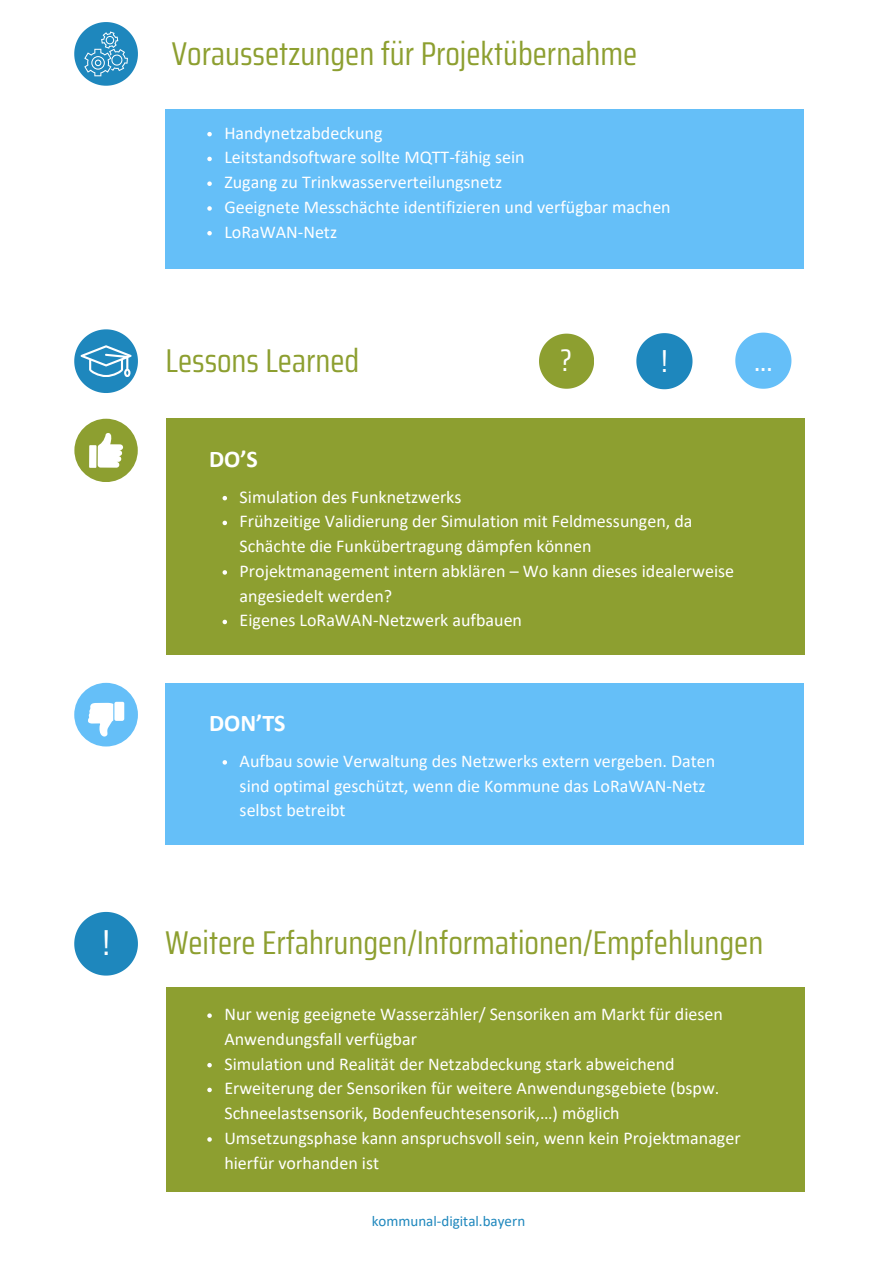
<style>
.page{position:relative;width:894px;height:1264px;background:#fff}
.page>*{position:absolute;margin:0;border:0;box-sizing:border-box;transform-origin:0 0}
.t1{font:36.15px "Saira Condensed";color:#fff}
.t2{font:33px "Saira Condensed";color:#8d9f30}
.t3{font:31.8px "Saira Condensed";color:#fff}
.t4{font:31.35px "Saira Condensed";color:#fff}
.t5{font:700 24px "Calibri";color:#fff}
.t6{font:18px/24.8px "Calibri";color:#fff}
.t7{font:15px "Calibri";color:#1e87bd}
</style>
<div class="page">
<svg style="left:74px;top:329px;width:64px;height:64px"></svg>
<div style="left:74px;top:418px;width:64px;height:63px;background:#8d9f30;border-radius:50%"></div>
<svg style="left:89px;top:433px;width:34px;height:35px"></svg>
<div style="left:74px;top:683px;width:64px;height:63px;background:#65bff8;border-radius:50%"></div>
<div style="left:114px;top:701px;width:10px;height:20px;background:#fff;border-radius:2px"></div>
<svg style="left:88px;top:703px;width:25px;height:33px"></svg>
<svg style="left:636px;top:333px;width:56px;height:56px"></svg>
<svg style="left:539px;top:333px;width:54px;height:55px"></svg>
<svg style="left:735px;top:332px;width:56px;height:56px"></svg>
<div style="left:165px;top:418px;width:639px;height:237px;background:#8d9f30"></div>
<svg style="left:222px;top:496px;width:5px;height:4px"></svg>
<svg style="left:222px;top:520px;width:5px;height:5px"></svg>
<svg style="left:222px;top:570px;width:5px;height:4px"></svg>
<svg style="left:222px;top:619px;width:5px;height:5px"></svg>
<div style="left:165px;top:683px;width:639px;height:161px;background:#65bff8"></div>
<svg style="left:222px;top:760px;width:5px;height:4px"></svg>
<svg style="left:74px;top:22px;width:64px;height:64px"></svg>
<div style="left:165px;top:109px;width:639px;height:160px;background:#65bff8"></div>
<svg style="left:207px;top:132px;width:5px;height:4px"></svg>
<svg style="left:207px;top:157px;width:5px;height:4px"></svg>
<svg style="left:207px;top:181px;width:5px;height:5px"></svg>
<svg style="left:207px;top:206px;width:5px;height:5px"></svg>
<svg style="left:207px;top:231px;width:5px;height:4px"></svg>
<svg style="left:74px;top:911px;width:64px;height:64px"></svg>
<div style="left:165px;top:987px;width:639px;height:204px;background:#8d9f30"></div>
<svg style="left:207px;top:1013px;width:5px;height:4px"></svg>
<svg style="left:207px;top:1062px;width:5px;height:5px"></svg>
<svg style="left:207px;top:1087px;width:5px;height:5px"></svg>
<svg style="left:207px;top:1137px;width:5px;height:4px"></svg>
<p class="t2" style="left:172px;top:27px;width:466px">Voraussetzungen für Projektübernahme</p>
<p class="t6" style="left:224px;top:122px;width:159px">Handynetzabdeckung</p>
<p class="t6" style="left:224px;top:146px;width:302px">Leitstandsoftware sollte MQTT-fähig sein</p>
<p class="t6" style="left:224px;top:171px;width:279px">Zugang zu Trinkwasserverteilungsnetz</p>
<p class="t6" style="left:224px;top:196px;width:447px">Geeignete Messchächte identifizieren und verfügbar machen</p>
<h1 class="t6" style="left:224px;top:221px;width:114px">LoRaWAN-Netz</h1>
<p class="t2" style="left:165px;top:334px;width:195px">Lessons Learned</p>
<p class="t4" style="left:560px;top:336px;width:13px">?</p>
<h1 class="t3" style="left:661px;top:335px;width:8px">!</h1>
<p class="t3" style="left:753px;top:335px;width:20px">...</p>
<p class="t5" style="left:209px;top:449px;width:50px">DO’S</p>
<p class="t6" style="left:239px;top:486px;width:223px">Simulation des Funknetzwerks</p>
<p class="t6" style="left:239px;top:510px;width:454px">Frühzeitige Validierung der Simulation mit Feldmessungen, da<br>Schächte die Funkübertragung dämpfen können</p>
<p class="t6" style="left:239px;top:560px;width:496px">Projektmanagement intern abklären – Wo kann dieses idealerweise angesiedelt werden?</p>
<p class="t6" style="left:239px;top:609px;width:284px">Eigenes LoRaWAN-Netzwerk aufbauen</p>
<p class="t5" style="left:209px;top:713px;width:78px">DON’TS</p>
<p class="t6" style="left:239px;top:750px;width:477px">Aufbau sowie Verwaltung des Netzwerks extern vergeben. Daten sind optimal geschützt, wenn die Kommune das LoRaWAN-Netz selbst betreibt</p>
<h2 class="t1" style="left:102px;top:914px;width:9px">!</h2>
<p class="t2" style="left:165px;top:917px;width:599px">Weitere Erfahrungen/Informationen/Empfehlungen</p>
<p class="t6" style="left:224px;top:1003px;width:500px">Nur wenig geeignete Wasserzähler/ Sensoriken am Markt für diesen<br>Anwendungsfall verfügbar</p>
<p class="t6" style="left:224px;top:1052px;width:451px">Simulation und Realität der Netzabdeckung stark abweichend</p>
<p class="t6" style="left:224px;top:1077px;width:496px">Erweiterung der Sensoriken für weitere Anwendungsgebiete (bspw.<br>Schneelastsensorik, Bodenfeuchtesensorik,…) möglich</p>
<p class="t6" style="left:224px;top:1127px;width:517px">Umsetzungsphase kann anspruchsvoll sein, wenn kein Projektmanager hierfür vorhanden ist</p>
<p class="t7" style="left:371px;top:1214px;width:155px">kommunal-digital.bayern</p>
</div>
